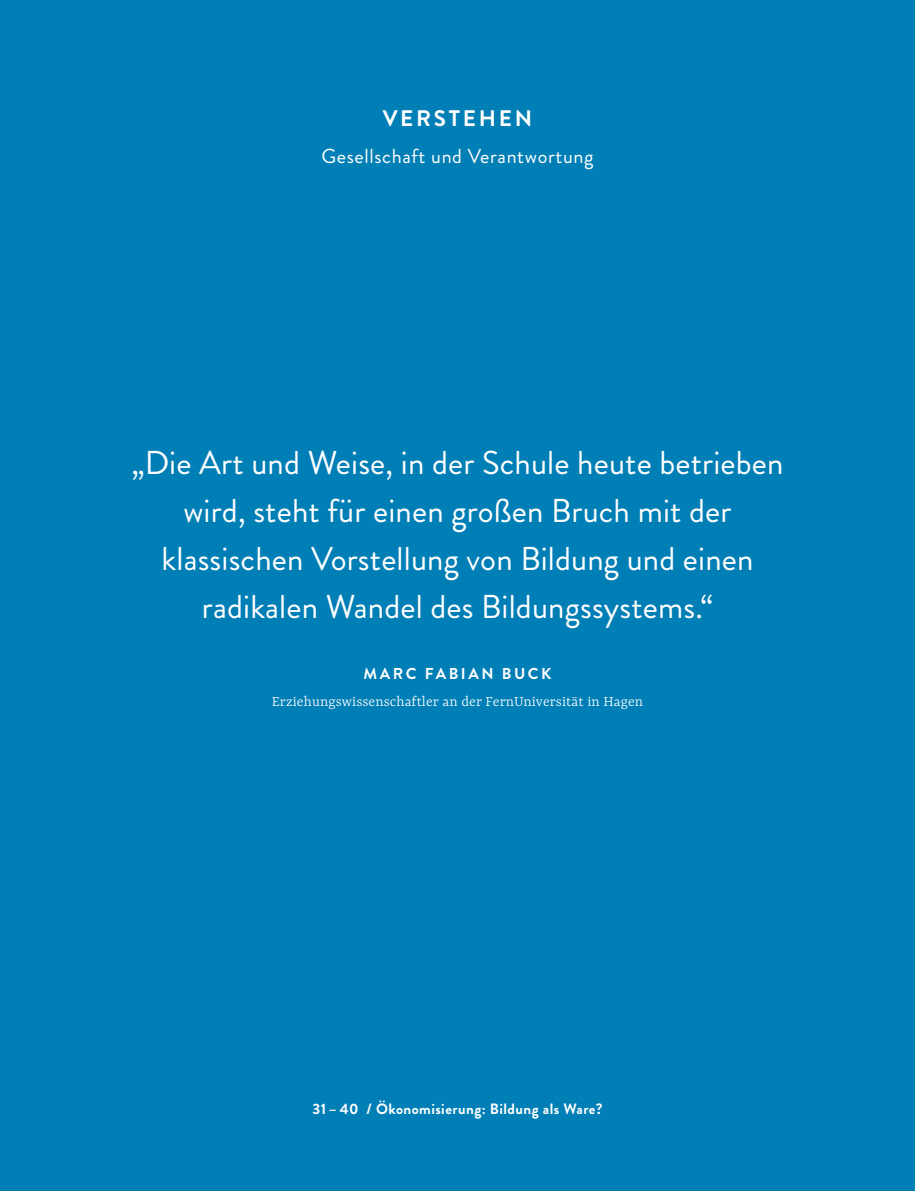
<style>
.page{position:relative;width:915px;height:1191px;background:#fff}
.page>*{position:absolute;margin:0;border:0;box-sizing:border-box;transform-origin:0 0}
.t1{font:33px/48px "Brandon Grotesque";letter-spacing:.005em;color:#fff;text-align:center}
.t2{font:700 22.5px "Brandon Grotesque";letter-spacing:.12em;color:#fff}
.t3{font:20.25px "Brandon Grotesque";letter-spacing:.03em;color:#fff}
.t4{font:300 15.75px "Yrsa";letter-spacing:.005em;color:#fff}
.t5{font:700 15.75px "Brandon Grotesque";letter-spacing:.16em;color:#fff}
.t6{font:700 15px "Brandon Grotesque";letter-spacing:.03em;color:#fff}
</style>
<div class="page">
<div style="left:0;top:0;width:914px;height:1191px;background:#007eb6"></div>
<p class="t2" style="left:382px;top:103px;width:151px">VERSTEHEN</p>
<p class="t3" style="left:321px;top:142px;width:273px">Gesellschaft und Verantwortung</p>
<p class="t1" style="left:131px;top:439px;width:653px">„Die Art und Weise, in der Schule heute betrieben wird, steht für einen großen Bruch mit der klassischen Vorstellung von Bildung und einen radikalen Wandel des Bildungssystems.“</p>
<p class="t5" style="left:363px;top:662px;width:189px">MARC FABIAN BUCK</p>
<p class="t4" style="left:272px;top:692px;width:372px">Erziehungswissenschaftler an der FernUniversität in Hagen</p>
<p class="t6" style="left:312px;top:1098px;width:291px">31 – 40 / Ökonomisierung: Bildung als Ware?</p>
</div>
